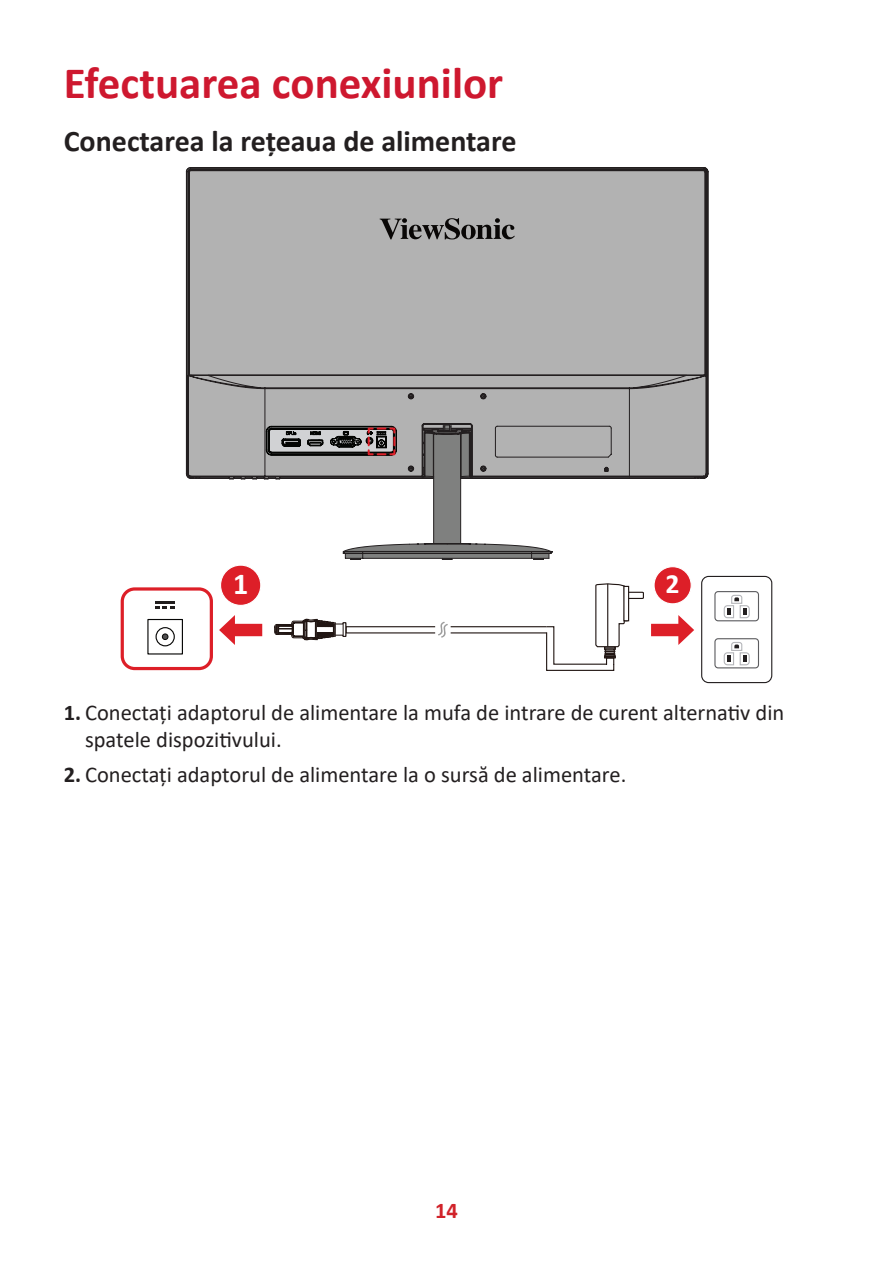
<style>
.page{position:relative;width:893px;height:1263px;background:#fff}
.page>*{position:absolute;margin:0;border:0;box-sizing:border-box;transform-origin:0 0}
.t1{font:700 45px "Calibri";color:#ce182f}
.t2{font:700 30px "Calibri";color:#231f20}
.t3{font:700 30px "Calibri";color:#fff}
.t4{font:700 27.75px "Calibri";color:#fff}
.t5{font:22.5px/27px "Calibri";color:#231f20}
.t6{font:700 22.5px "Calibri";color:#d1232a}
.s1{font-weight:700}
</style>
<div class="page">
<div style="left:186px;top:167px;width:522px;height:311px;background:#b2b2b2"></div>
<svg style="left:187px;top:375px;width:520px;height:185px"></svg>
<svg style="left:380px;top:218px;width:135px;height:21px;background:#757474"></svg>
<svg style="left:651px;top:615px;width:43px;height:30px"></svg>
<div style="left:654px;top:567px;width:37px;height:37px;background:#dd1f28;border-radius:50%"></div>
<div style="left:653px;top:566px;width:39px;height:38px;border:1px solid #fff;border-radius:50%"></div>
<div style="left:701px;top:576px;width:71px;height:107px;border:1px solid #231f20;border-radius:7px"></div>
<div style="left:714px;top:591px;width:45px;height:30px;border:1px solid #5c5c5f;border-radius:3px"></div>
<svg style="left:723px;top:594px;width:27px;height:25px"></svg>
<div style="left:714px;top:638px;width:45px;height:30px;border:1px solid #5c5c5f;border-radius:3px"></div>
<svg style="left:723px;top:642px;width:27px;height:24px"></svg>
<div style="left:121px;top:587px;width:92px;height:83px;border:3px solid #dd1f28;border-radius:12px"></div>
<svg style="left:219px;top:615px;width:44px;height:30px"></svg>
<div style="left:221px;top:565px;width:40px;height:40px;background:#dd1f28;border-radius:50%"></div>
<div style="left:220px;top:565px;width:41px;height:41px;border:1px solid #fff;border-radius:50%"></div>
<hr style="left:155px;top:601px;width:20px;height:2px;background:#211e1e">
<svg style="left:155px;top:606px;width:20px;height:2px"></svg>
<div style="left:156px;top:627px;width:19px;height:19px;border:1px solid #050504;border-radius:50%"></div>
<div style="left:162px;top:633px;width:6px;height:7px;border:1px solid #050504;border-radius:50%"></div>
<div style="left:147px;top:619px;width:36px;height:35px;border:1px solid #050504"></div>
<svg style="left:274px;top:583px;width:370px;height:88px"></svg>
<svg style="left:264px;top:424px;width:287px;height:135px"></svg>
<h1 class="t1" style="left:64px;top:51px;width:441px">Efectuarea conexiunilor</h1>
<h2 class="t2" style="left:64px;top:120px;width:454px">Conectarea la rețeaua de alimentare</h2>
<h2 class="t3" style="left:233px;top:563px;width:17px">1</h2>
<p class="t4" style="left:666px;top:565px;width:16px">2</p>
<p class="t5" style="left:85px;top:698px;width:701px;text-indent:-21px"><span class="s1">1.</span> Conectați adaptorul de alimentare la mufa de intrare de curent alternativ din spatele dispozitivului.</p>
<p class="t5" style="left:64px;top:761px;width:564px"><span class="s1">2.</span> Conectați adaptorul de alimentare la o sursă de alimentare.</p>
<p class="t6" style="left:435px;top:1194px;width:24px">14</p>
</div>
